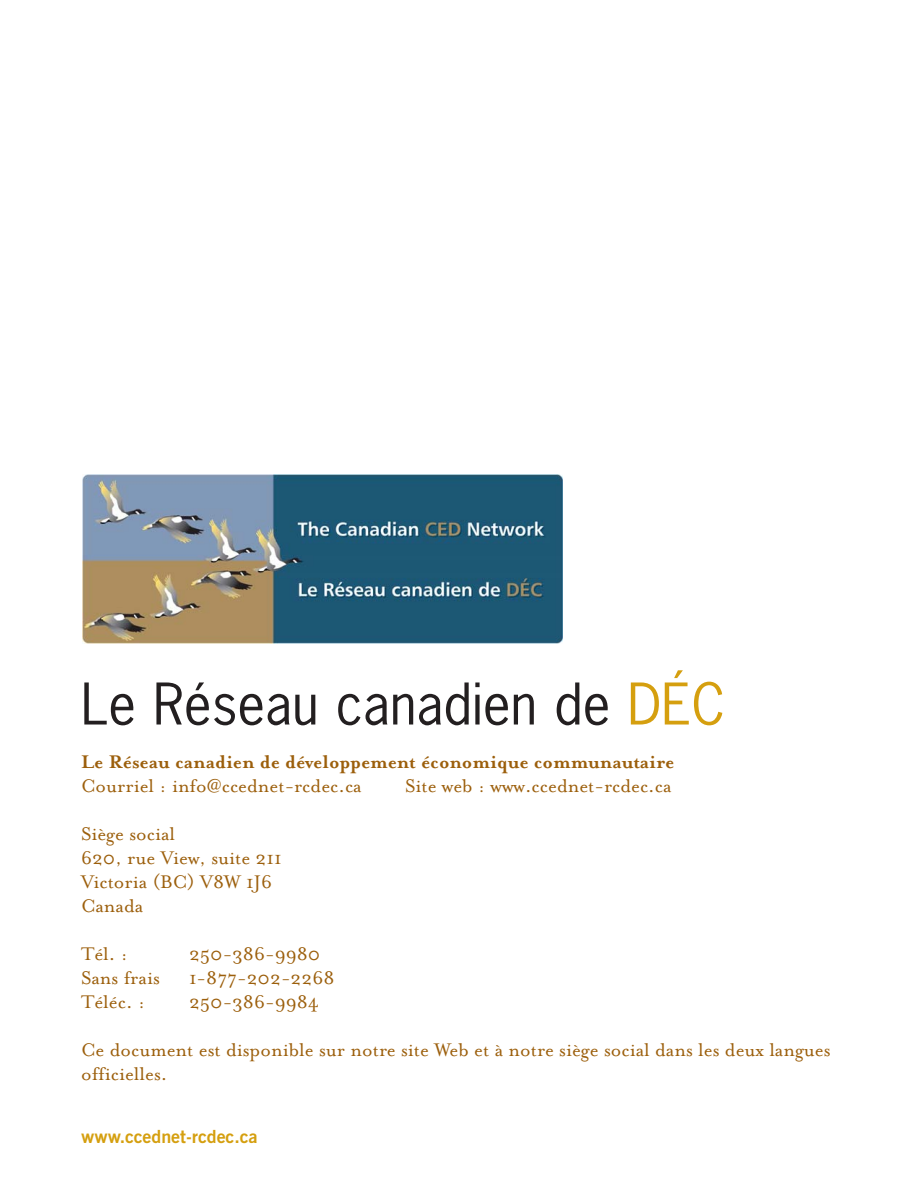
<style>
.page{position:relative;width:918px;height:1188px;background:#fff}
.page>*{position:absolute;margin:0;border:0;box-sizing:border-box;transform-origin:0 0}
.t1{font:54px "News Gothic";color:#231f20}
.t2{font:21px/24px "Mrs Eaves Roman";color:#9c5f0c}
.t3{font:700 21px "Mrs Eaves";color:#9c5f0c}
.t4{font:700 18px "News Gothic BT";color:#d59f0f}
.s1{color:#d59f0f}
</style>
<div class="page">
<svg style="left:82px;top:474px;width:481px;height:170px;background:#557581"></svg>
<h1 class="t1" style="left:81px;top:683px;width:646px">Le Réseau canadien de <span class="s1">DÉC</span></h1>
<p class="t3" style="left:81px;top:748px;width:595px">Le Réseau canadien de développement économique communautaire</p>
<p class="t2" style="left:81px;top:773px;width:282px">Courriel : info@ccednet-rcdec.ca</p>
<p class="t2" style="left:405px;top:773px;width:268px">Site web : www.ccednet-rcdec.ca</p>
<p class="t2" style="left:81px;top:821px;width:202px">Siège social<br>620, rue View, suite 211<br>Victoria (BC) V8W 1J6<br>Canada</p>
<p class="t2" style="left:81px;top:941px;width:48px">Tél. :</p>
<p class="t2" style="left:189px;top:941px;width:133px">250-386-9980</p>
<p class="t2" style="left:81px;top:965px;width:80px">Sans frais</p>
<p class="t2" style="left:189px;top:965px;width:147px">1-877-202-2268</p>
<p class="t2" style="left:81px;top:989px;width:66px">Téléc. :</p>
<p class="t2" style="left:189px;top:989px;width:132px">250-386-9984</p>
<p class="t2" style="left:81px;top:1037px;width:751px">Ce document est disponible sur notre site Web et à notre siège social dans les deux langues officielles.</p>
<p class="t4" style="left:81px;top:1130px;width:178px">www.ccednet-rcdec.ca</p>
</div>
